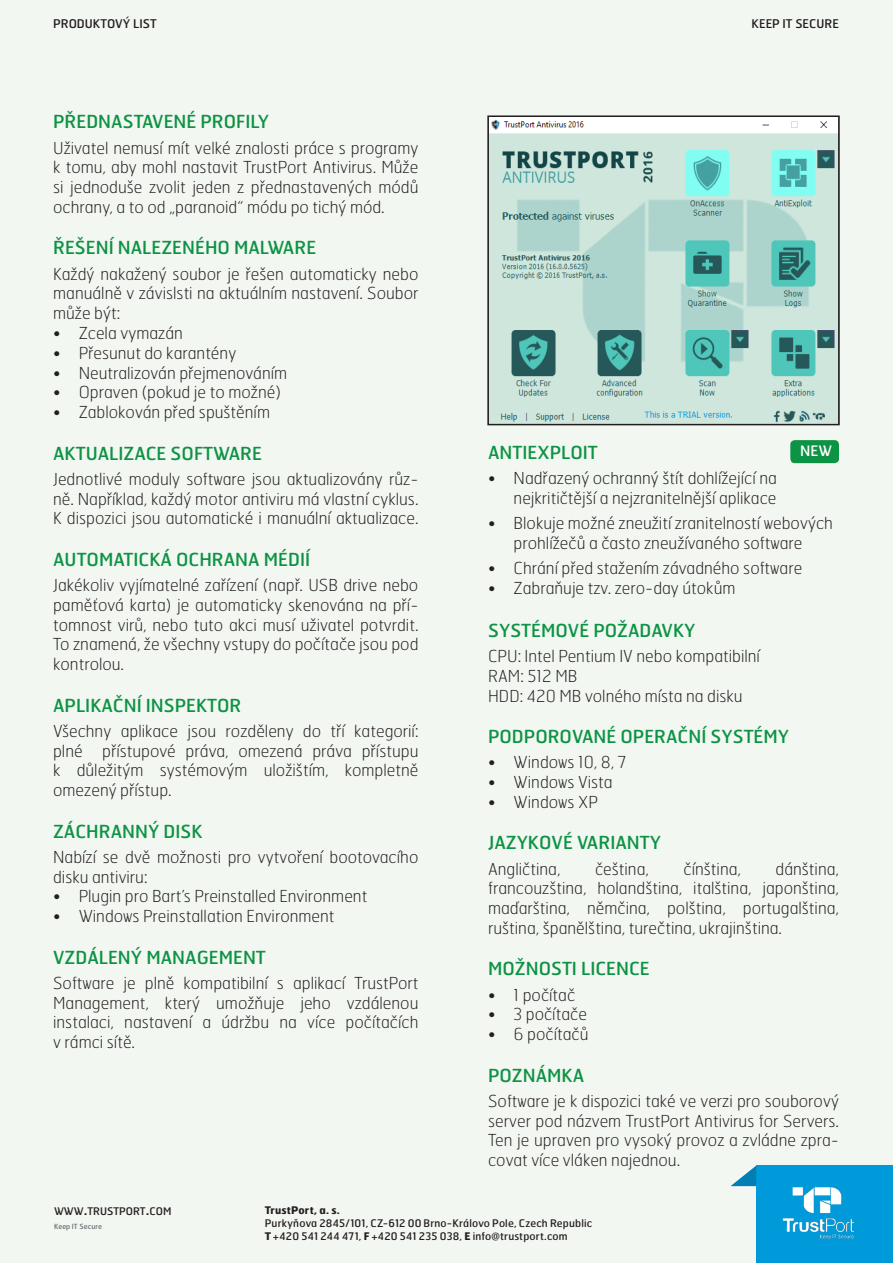
<style>
.page{position:relative;width:893px;height:1263px;background:#f3f7f2}
.page>*{position:absolute;margin:0;border:0;box-sizing:border-box;transform-origin:0 0}
.t1{font:18px "Hermes";color:#0d9344}
.t2{font:100 16.5px/19.8px "Hermes";color:#231f20;text-align:justify}
.t3{font:14.4px "Hermes";color:#fff}
.t4{font:12px "Hermes";color:#231f20}
.t5{font:10.5px "Hermes";letter-spacing:.015em;color:#231f20}
.t6{font:10.5px "Hermes";color:#231f20}
.t7{font:700 10.5px "Hermes";letter-spacing:.015em;color:#231f20}
.t8{font:7.05px "Hermes";color:#6c6d70}
.s1{font-size:15px}
.s2{font-weight:700}
</style>
<div class="page">
<div style="left:756px;top:1165px;width:137px;height:98px;background:#009ada"></div>
<img style="left:782px;top:1187px;width:72px;height:53px">
<svg style="left:731px;top:1166px;width:25px;height:20px"></svg>
<img style="left:490px;top:118px;width:347px;height:304px">
<div style="left:487px;top:115px;width:353px;height:310px;border:2px solid #231f20"></div>
<div style="left:790px;top:440px;width:49px;height:23px;background:#0d9344;border-radius:4px"></div>
<p class="t4" style="left:53px;top:16px;width:105px">PRODUKTOVÝ LIST</p>
<p class="t4" style="left:752px;top:16px;width:89px">KEEP IT SECURE</p>
<p class="t1" style="left:53px;top:110px;width:218px">PŘEDNASTAVENÉ PROFILY</p>
<p class="t2" style="left:53px;top:137px;width:367px">Uživatel nemusí mít velké znalosti práce s programy k tomu, aby mohl nastavit TrustPort Antivirus. Může si jednoduše zvolit jeden z přednastavených módů ochrany, a to od „paranoid“ módu po tichý mód.</p>
<p class="t1" style="left:53px;top:236px;width:265px">ŘEŠENÍ NALEZENÉHO MALWARE</p>
<p class="t2" style="left:53px;top:263px;width:367px">Každý nakažený soubor je řešen automaticky nebo manuálně v závislsti na aktuálním nastavení. Soubor může být:</p>
<p class="t2" style="left:53px;top:323px;width:131px">• Zcela vymazán</p>
<p class="t2" style="left:53px;top:342px;width:185px">• Přesunut do karantény</p>
<p class="t2" style="left:53px;top:362px;width:236px">• Neutralizován přejmenováním</p>
<p class="t2" style="left:53px;top:382px;width:229px">• Opraven (pokud je to možné)</p>
<p class="t2" style="left:53px;top:402px;width:218px">• Zablokován před spuštěním</p>
<p class="t1" style="left:53px;top:441px;width:210px">AKTUALIZACE SOFTWARE</p>
<p class="t2" style="left:53px;top:468px;width:367px">Jednotlivé moduly software jsou aktualizovány růz&shy;ně. Například, každý motor antiviru má vlastní cyklus.</p>
<p class="t2" style="left:53px;top:508px;width:367px">K dispozici jsou automatické i manuální aktualizace.</p>
<p class="t1" style="left:53px;top:548px;width:259px">AUTOMATICKÁ OCHRANA MÉDIÍ</p>
<p class="t2" style="left:53px;top:575px;width:367px">Jakékoliv vyjímatelné zařízení (např. USB drive nebo paměťová karta) je automaticky skenována na pří&shy;tomnost virů, nebo tuto akci musí uživatel potvrdit.<br>To znamená, že všechny vstupy do počítače jsou pod kontrolou.</p>
<p class="t1" style="left:53px;top:693px;width:190px">APLIKAČNÍ INSPEKTOR</p>
<p class="t2" style="left:53px;top:720px;width:367px">Všechny aplikace jsou rozděleny do tří kategorií:</p>
<p class="t2" style="left:53px;top:740px;width:367px">plné přístupové práva, omezená práva přístupu</p>
<p class="t2" style="left:53px;top:760px;width:367px">k důležitým systémovým uložištím, kompletně</p>
<p class="t2" style="left:53px;top:780px;width:120px">omezený přístup.</p>
<p class="t1" style="left:53px;top:819px;width:151px">ZÁCHRANNÝ DISK</p>
<p class="t2" style="left:53px;top:846px;width:367px">Nabízí se dvě možnosti pro vytvoření bootovacího disku antiviru:</p>
<p class="t2" style="left:53px;top:886px;width:316px">• Plugin pro Bart’s Preinstalled Environment</p>
<p class="t2" style="left:53px;top:906px;width:283px">• Windows Preinstallation Environment</p>
<p class="t1" style="left:53px;top:945px;width:214px">VZDÁLENÝ MANAGEMENT</p>
<p class="t2" style="left:53px;top:972px;width:367px">Software je plně kompatibilní s aplikací TrustPort</p>
<p class="t2" style="left:53px;top:992px;width:367px">Management, který umožňuje jeho vzdálenou</p>
<p class="t2" style="left:53px;top:1012px;width:367px">instalaci, nastavení a údržbu na více počítačích</p>
<p class="t2" style="left:53px;top:1032px;width:83px">v rámci sítě.</p>
<p class="t3" style="left:800px;top:441px;width:33px">NEW</p>
<p class="t1" style="left:488px;top:441px;width:111px">ANTIEXPLOIT</p>
<p class="t2" style="left:488px;top:468px;width:290px">• Nadřazený ochranný štít dohlížející na</p>
<p class="t2" style="left:514px;top:487px;width:264px">nejkritičtější a nejzranitelnější aplikace</p>
<p class="t2" style="left:488px;top:513px;width:346px">• Blokuje možné zneužití zranitelností webových</p>
<p class="t2" style="left:514px;top:532px;width:290px">prohlížečů a často zneužívaného software</p>
<p class="t2" style="left:488px;top:558px;width:316px">• Chrání před stažením závadného software</p>
<p class="t2" style="left:488px;top:577px;width:249px">• Zabraňuje tzv. zero-day útokům</p>
<p class="t1" style="left:488px;top:619px;width:209px">SYSTÉMOVÉ POŽADAVKY</p>
<p class="t2" style="left:488px;top:646px;width:273px">CPU: Intel Pentium IV nebo kompatibilní</p>
<p class="t2" style="left:488px;top:666px;width:91px">RAM: 512 MB</p>
<p class="t2" style="left:488px;top:685px;width:256px">HDD: 420 MB volného místa na disku</p>
<p class="t1" style="left:488px;top:725px;width:303px">PODPOROVANÉ OPERAČNÍ SYSTÉMY</p>
<p class="t2" style="left:488px;top:752px;width:140px">• Windows 10, 8, 7</p>
<p class="t2" style="left:488px;top:772px;width:126px">• Windows Vista</p>
<p class="t2" style="left:488px;top:792px;width:111px">• Windows XP</p>
<p class="t1" style="left:488px;top:831px;width:175px">JAZYKOVÉ VARIANTY</p>
<p class="t2" style="left:488px;top:858px;width:74px">Angličtina,</p>
<p class="t2" style="left:595px;top:858px;width:55px">čeština,</p>
<p class="t2" style="left:683px;top:858px;width:59px">čínština,</p>
<p class="t2" style="left:488px;top:858px;width:352px;text-indent:287px">dánština, francouzština, holandština, italština, japonština, maďarština, němčina, polština, portugalština, ruština, španělština, turečtina, ukrajinština.</p>
<p class="t1" style="left:488px;top:957px;width:163px">MOŽNOSTI LICENCE</p>
<p class="t2" style="left:488px;top:984px;width:89px">• 1 počítač</p>
<p class="t2" style="left:488px;top:1004px;width:100px">• 3 počítače</p>
<p class="t2" style="left:488px;top:1024px;width:102px">• 6 počítačů</p>
<p class="t1" style="left:488px;top:1063px;width:98px">POZNÁMKA</p>
<p class="t2" style="left:488px;top:1090px;width:352px">Software je k dispozici také ve verzi pro souborový server pod názvem TrustPort Antivirus for Servers.<br>Ten je upraven pro vysoký provoz a zvládne zpra&shy;covat více vláken najednou.</p>
<p class="t6" style="left:54px;top:1205px;width:119px">WWW<span class="s1">.</span>TRUSTPORT<span class="s1">.</span>COM</p>
<p class="t8" style="left:54px;top:1222px;width:49px">Keep IT Secure</p>
<p class="t7" style="left:265px;top:1204px;width:77px">TrustPort, a. s.</p>
<p class="t5" style="left:265px;top:1216px;width:329px">Purkyňova 2845/101, CZ-612 00 Brno-Královo Pole, Czech Republic</p>
<p class="t5" style="left:265px;top:1229px;width:304px"><span class="s2">T</span> +420 541 244 471, <span class="s2">F</span> +420 541 235 038, <span class="s2">E</span> info@trustport.com</p>
</div>
